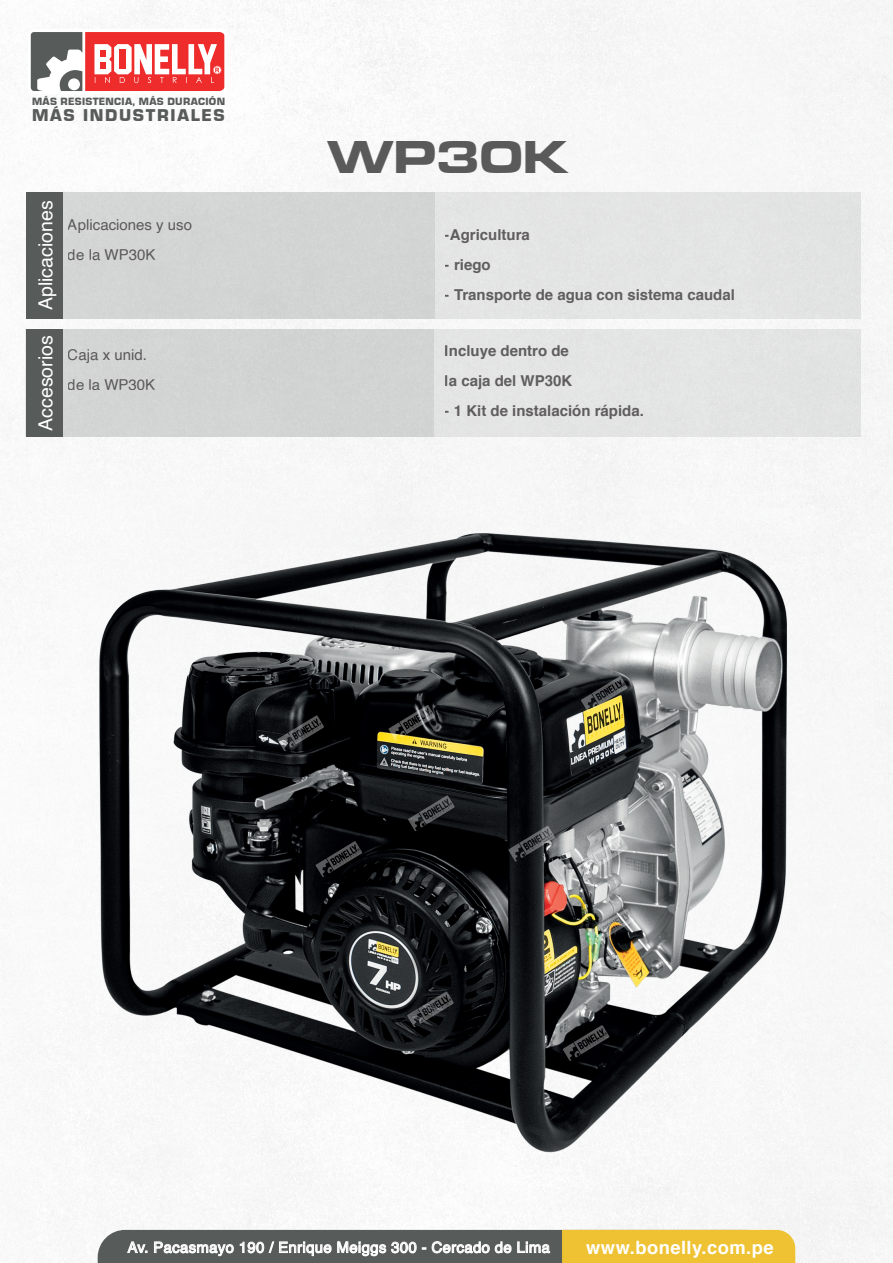
<style>
.page{position:relative;width:893px;height:1263px;background:#fff}
.page>*{position:absolute;margin:0;border:0;box-sizing:border-box;transform-origin:0 0}
.t1{font:700 47.85px "Eurostile Extended";letter-spacing:-.05em;color:#3e3e3f}
.t2{font:19.5px "Helvetica";color:#fff}
.t3{font:700 18.3px "Helvetica";letter-spacing:.025em;color:#fff}
.t4{font:17.7px "Eurostile Black DTC";letter-spacing:.095em;color:#575b5a}
.t5{font:700 15px/30px "Helvetica";color:#231f20}
.t6{font:15px/30px "Helvetica";color:#231f20}
.t7{font:14.85px "Helvetica";letter-spacing:.025em;color:#fff}
.t8{font:10.95px "Eurostile Black DTC";letter-spacing:.03em;color:#575b5a}
</style>
<div class="page">
<img style="left:0;top:0;width:893px;height:1263px">
<div style="left:26px;top:329px;width:835px;height:108px;background:#e4e4e4"></div>
<div style="left:26px;top:192px;width:835px;height:126px;background:#e4e4e4"></div>
<div style="left:26px;top:192px;width:408px;height:126px;background:#d3d4d4"></div>
<div style="left:26px;top:329px;width:408px;height:108px;background:#d3d3d3"></div>
<div style="left:26px;top:192px;width:37px;height:126px;background:#575c5b"></div>
<div style="left:26px;top:329px;width:37px;height:108px;background:#575c5b"></div>
<svg style="left:98px;top:1230px;width:697px;height:33px"></svg>
<div style="left:28px;top:29px;width:199px;height:65px;background:#fff;border-radius:6px"></div>
<svg style="left:31px;top:32px;width:193px;height:59px"></svg>
<img style="left:82px;top:520px;width:723px;height:651px">
<svg style="left:388px;top:705px;width:47px;height:36px"></svg>
<svg style="left:508px;top:826px;width:47px;height:36px"></svg>
<svg style="left:581px;top:837px;width:47px;height:36px"></svg>
<svg style="left:581px;top:676px;width:47px;height:36px"></svg>
<svg style="left:587px;top:909px;width:47px;height:35px"></svg>
<svg style="left:563px;top:1025px;width:46px;height:36px"></svg>
<svg style="left:407px;top:991px;width:47px;height:36px"></svg>
<svg style="left:316px;top:841px;width:46px;height:36px"></svg>
<svg style="left:408px;top:795px;width:47px;height:36px"></svg>
<svg style="left:277px;top:715px;width:47px;height:36px"></svg>
<p class="t8" style="left:32px;top:95px;width:195px">MÁS RESISTENCIA, MÁS DURACIÓN</p>
<p class="t4" style="left:32px;top:106px;width:194px">MÁS INDUSTRIALES</p>
<h2 class="t2" style="left:31px;top:310px;width:111px;rotate:-90deg">Aplicaciones</h2>
<h2 class="t2" style="left:31px;top:431px;width:97px;rotate:-90deg">Accesorios</h2>
<p class="t6" style="left:68px;top:210px;width:126px">Aplicaciones y uso de la WP30K</p>
<p class="t6" style="left:68px;top:340px;width:89px">Caja x unid. de la WP30K</p>
<h1 class="t1" style="left:325px;top:130px;width:246px">WP30K</h1>
<p class="t5" style="left:445px;top:220px;width:86px">-Agricultura</p>
<p class="t5" style="left:445px;top:250px;width:47px">- riego</p>
<p class="t5" style="left:445px;top:280px;width:292px">- Transporte de agua con sistema caudal</p>
<p class="t5" style="left:445px;top:336px;width:129px">Incluye dentro de la caja del WP30K</p>
<p class="t5" style="left:445px;top:396px;width:201px">- 1 Kit de instalación rápida.</p>
<p class="t7" style="left:128px;top:1236px;width:424px">Av. Pacasmayo 190 / Enrique Meiggs 300 - Cercado de Lima</p>
<p class="t3" style="left:586px;top:1233px;width:189px">www.bonelly.com.pe</p>
</div>
